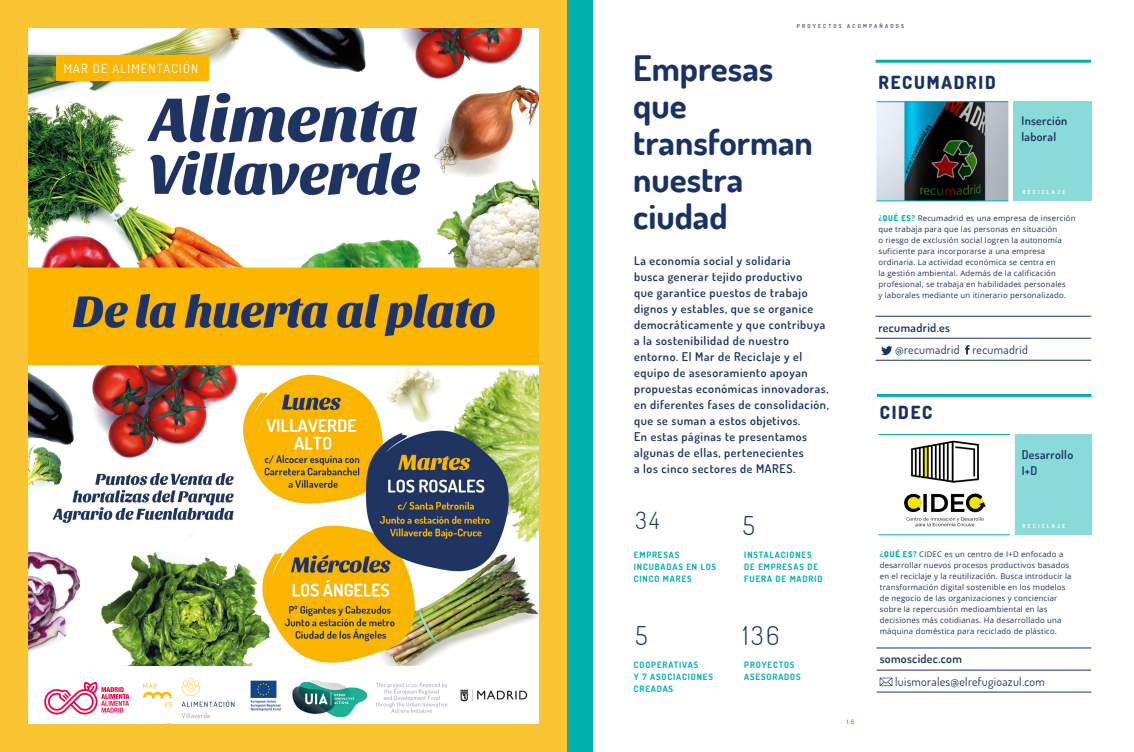
<style>
.page{position:relative;width:1134px;height:752px;background:#fff}
.page>*{position:absolute;margin:0;border:0;box-sizing:border-box;transform-origin:0 0}
.t1{font:700 35px/37px "Dosis";color:#183264}
.t2{font:300 25.8px "Dosis";color:#183264}
.t3{font:300 23.6px "Dosis";color:#183264}
.t4{font:800 18px "Dosis";letter-spacing:.1em;color:#183264}
.t5{font:12.5px "Dosis";letter-spacing:.1em;color:#fff}
.t6{font:600 12px/16px "Dosis";letter-spacing:.05em;color:#183264}
.t7{font:600 12px/16px "Dosis";letter-spacing:.025em;color:#183264}
.t8{font:12px "Dosis";letter-spacing:.025em;color:#183264}
.t9{font:700 8.7px/12px "Dosis";letter-spacing:.1em;color:#00b0ad}
.t10{font:7.8px/11px "Open Sans";letter-spacing:.025em;color:#183264}
.t11{font:700 6px "Dosis";color:#ed6b06}
.t12{font:700 5.5px "Dosis";letter-spacing:.4em;color:#5a6383}
.t13{font:700 5.5px "Dosis";letter-spacing:.4em;color:#fff}
.s1{font-family:"Dosis";font-weight:800;font-size:8px;color:#00b0ad}
</style>
<div class="page">
<div style="left:0;top:0;width:567px;height:751px;background:#fbc433"></div>
<div style="left:567px;top:0;width:26px;height:751px;background:#00b0ad"></div>
<img style="left:28px;top:28px;width:511px;height:695px">
<div style="left:57px;top:55px;width:152px;height:26px;background:#fab600"></div>
<img style="left:904px;top:440px;width:82px;height:88px">
<div style="left:877px;top:434px;width:135px;height:100px;border:1px solid #00b0ad"></div>
<img style="left:877px;top:103px;width:131px;height:96px">
<div style="left:875px;top:101px;width:138px;height:100px;border:1px solid #00b0ad"></div>
<div style="left:1013px;top:102px;width:78px;height:99px;background:#8adad9"></div>
<hr style="left:875px;top:337px;width:216px;height:1px;background:#183264">
<hr style="left:875px;top:359px;width:216px;height:1px;background:#183264">
<hr style="left:875px;top:60px;width:216px;height:3px;background:#00b0ad">
<hr style="left:875px;top:315px;width:216px;height:1px;background:#183264">
<div style="left:1013px;top:434px;width:79px;height:100px;background:#8adad9"></div>
<hr style="left:877px;top:393px;width:214px;height:3px;background:#00b0ad">
<svg style="left:881px;top:346px;width:11px;height:9px"></svg>
<svg style="left:965px;top:345px;width:4px;height:9px"></svg>
<hr style="left:876px;top:669px;width:215px;height:1px;background:#183264">
<hr style="left:876px;top:691px;width:215px;height:1px;background:#183264">
<hr style="left:876px;top:647px;width:215px;height:1px;background:#183264">
<svg style="left:880px;top:677px;width:12px;height:8px"></svg>
<div style="left:1008px;top:100px;width:5px;height:103px;background:#fff"></div>
<div style="left:871px;top:98px;width:5px;height:103px;background:#fff"></div>
<div style="left:1010px;top:432px;width:5px;height:104px;background:#fff"></div>
<hr style="left:874px;top:432px;width:4px;height:104px;background:#fff">
<h3 class="t5" style="left:64px;top:60px;width:136px">MAR DE ALIMENTACIÓN</h3>
<p class="t12" style="left:797px;top:23px;width:109px">PROYECTOS ACOMPAÑADOS</p>
<h1 class="t1" style="left:633px;top:49px;width:181px">Empresas que transforman nuestra ciudad</h1>
<p class="t6" style="left:634px;top:252px;width:196px">La economía social y solidaria<br>busca generar tejido productivo<br>que garantice puestos de trabajo dignos y estables, que se organice democráticamente y que contribuya a la sostenibilidad de nuestro entorno. El Mar de Reciclaje y el equipo de asesoramiento apoyan propuestas económicas innovadoras, en diferentes fases de consolidación, que se suman a estos objetivos.<br>En estas páginas te presentamos algunas de ellas, pertenecientes<br>a los cinco sectores de MARES.</p>
<h3 class="t3" style="left:635px;top:505px;width:25px">34</h3>
<h2 class="t2" style="left:743px;top:508px;width:14px">5</h2>
<p class="t9" style="left:634px;top:548px;width:84px">EMPRESAS<br>INCUBADAS EN LOS<br>CINCO MARES</p>
<p class="t9" style="left:744px;top:548px;width:80px">INSTALACIONES<br>DE EMPRESAS DE<br>FUERA DE MADRID</p>
<h2 class="t2" style="left:635px;top:618px;width:14px">5</h2>
<h2 class="t2" style="left:743px;top:618px;width:38px">136</h2>
<p class="t9" style="left:634px;top:658px;width:81px">COOPERATIVAS<br>Y 7 ASOCIACIONES<br>CREADAS</p>
<p class="t9" style="left:744px;top:658px;width:58px">PROYECTOS<br>ASESORADOS</p>
<p class="t11" style="left:847px;top:717px;width:9px">1 5</p>
<h3 class="t4" style="left:878px;top:71px;width:119px">RECUMADRID</h3>
<h3 class="t7" style="left:1021px;top:112px;width:47px">Inserción laboral</h3>
<p class="t13" style="left:1022px;top:188px;width:44px">RECICLAJE</p>
<p class="t10" style="left:878px;top:212px;width:199px"><span class="s1">¿QUÉ ES?</span> Recumadrid es una empresa de inserción que trabaja para que las personas en situación<br>o riesgo de exclusión social logren la autonomía suficiente para incorporarse a una empresa ordinaria. La actividad económica se centra en<br>la gestión ambiental. Además de la calificación profesional, se trabaja en habilidades personales<br>y laborales mediante un itinerario personalizado.</p>
<h3 class="t7" style="left:878px;top:319px;width:73px">recumadrid.es</h3>
<h3 class="t8" style="left:895px;top:341px;width:134px">@recumadrid recumadrid</h3>
<h3 class="t4" style="left:880px;top:401px;width:54px">CIDEC</h3>
<h3 class="t7" style="left:1022px;top:446px;width:53px">Desarrollo<br>I+D</h3>
<p class="t13" style="left:1022px;top:522px;width:44px">RECICLAJE</p>
<p class="t10" style="left:880px;top:548px;width:193px"><span class="s1">¿QUÉ ES?</span> CIDEC es un centro de I+D enfocado a desarrollar nuevos procesos productivos basados en el reciclaje y la reutilización. Busca introducir la transformación digital sostenible en los modelos de negocio de las organizaciones y concienciar sobre la repercusión medioambiental en las decisiones más cotidianas. Ha desarrollado una máquina doméstica para reciclado de plástico.</p>
<h3 class="t7" style="left:880px;top:650px;width:84px">somoscidec.com</h3>
<h3 class="t8" style="left:895px;top:673px;width:151px">luismorales@elrefugioazul.com</h3>
</div>
